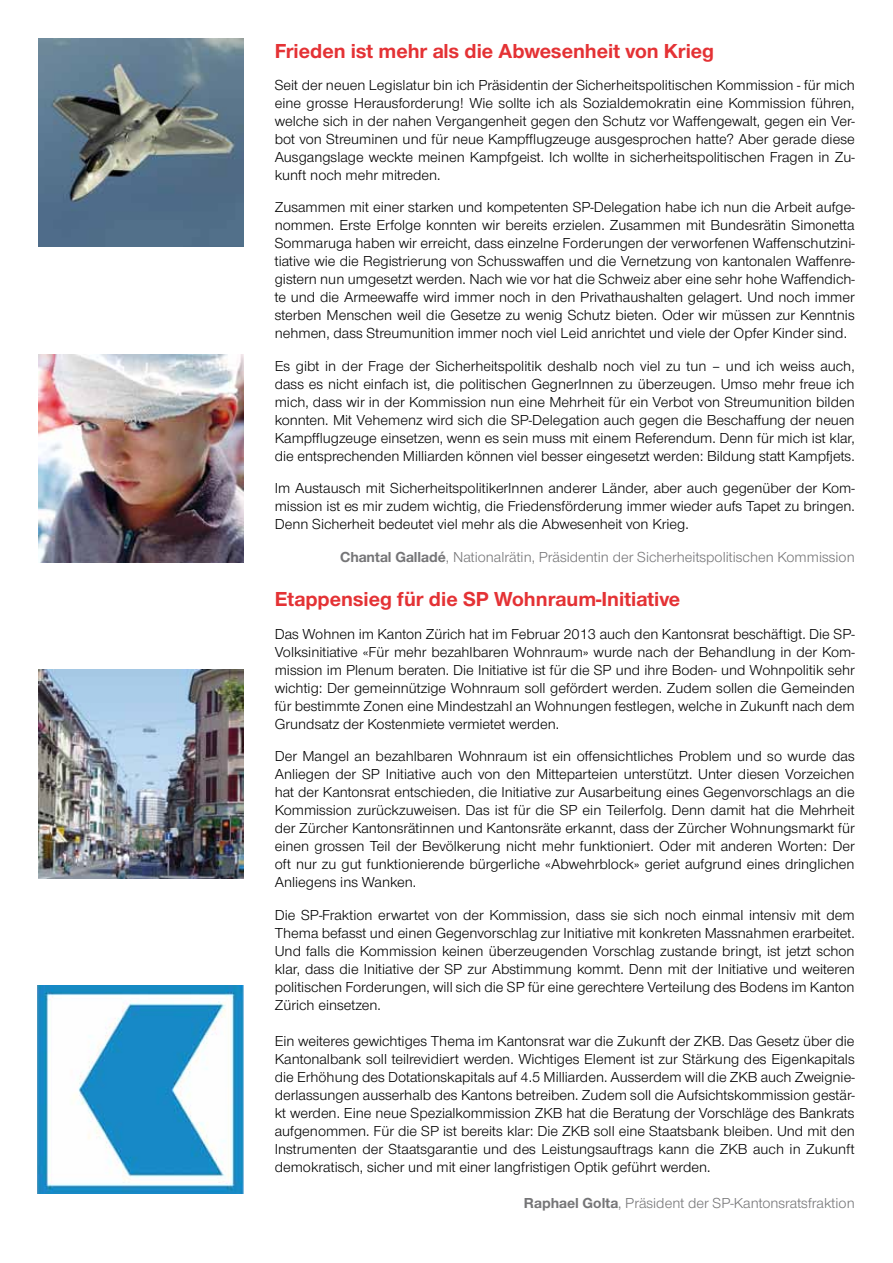
<style>
.page{position:relative;width:893px;height:1263px;background:#fff}
.page>*{position:absolute;margin:0;border:0;box-sizing:border-box;transform-origin:0 0}
.t1{font:700 21px "Nimbus San Nov";color:#e43235}
.t2{font:15px/18px "Nimbus San Nov";color:#000;text-align:justify}
.t3{font:15px "Nimbus San Nov";color:#757577}
.s1{font-weight:700}
</style>
<div class="page">
<img style="left:38px;top:354px;width:205px;height:208px">
<img style="left:38px;top:670px;width:205px;height:208px">
<img style="left:38px;top:38px;width:205px;height:209px">
<img style="left:38px;top:985px;width:205px;height:209px">
<h1 class="t1" style="left:275px;top:38px;width:441px">Frieden ist mehr als die Abwesenheit von Krieg</h1>
<p class="t2" style="left:275px;top:76px;width:581px">Seit der neuen Legislatur bin ich Präsidentin der Sicherheitspolitischen Kommission - für mich eine grosse Herausforderung! Wie sollte ich als Sozialdemokratin eine Kommission führen, welche sich in der nahen Vergangenheit gegen den Schutz vor Waffengewalt, gegen ein Ver&shy;bot von Streuminen und für neue Kampfflugzeuge ausgesprochen hatte? Aber gerade diese Ausgangslage weckte meinen Kampfgeist. Ich wollte in sicherheitspolitischen Fragen in Zu&shy;kunft noch mehr mitreden.</p>
<p class="t2" style="left:275px;top:199px;width:582px">Zusammen mit einer starken und kompetenten SP-Delegation habe ich nun die Arbeit aufge&shy;nommen. Erste Erfolge konnten wir bereits erzielen. Zusammen mit Bundesrätin Simonetta Sommaruga haben wir erreicht, dass einzelne Forderungen der verworfenen Waffenschutzini&shy;tiative wie die Registrierung von Schusswaffen und die Vernetzung von kantonalen Waffenre&shy;gistern nun umgesetzt werden. Nach wie vor hat die Schweiz aber eine sehr hohe Waffendich&shy;te und die Armeewaffe wird immer noch in den Privathaushalten gelagert. Und noch immer sterben Menschen weil die Gesetze zu wenig Schutz bieten. Oder wir müssen zur Kenntnis nehmen, dass Streumunition immer noch viel Leid anrichtet und viele der Opfer Kinder sind.</p>
<p class="t2" style="left:275px;top:357px;width:582px">Es gibt in der Frage der Sicherheitspolitik deshalb noch viel zu tun – und ich weiss auch, dass es nicht einfach ist, die politischen GegnerInnen zu überzeugen. Umso mehr freue ich mich, dass wir in der Kommission nun eine Mehrheit für ein Verbot von Streumunition bilden konnten. Mit Vehemenz wird sich die SP-Delegation auch gegen die Beschaffung der neuen Kampfflugzeuge einsetzen, wenn es sein muss mit einem Referendum. Denn für mich ist klar, die entsprechenden Milliarden können viel besser eingesetzt werden: Bildung statt Kampfjets.</p>
<p class="t2" style="left:275px;top:479px;width:581px">Im Austausch mit SicherheitspolitikerInnen anderer Länder, aber auch gegenüber der Kom&shy;mission ist es mir zudem wichtig, die Friedensförderung immer wieder aufs Tapet zu bringen.<br>Denn Sicherheit bedeutet viel mehr als die Abwesenheit von Krieg.</p>
<p class="t3" style="left:340px;top:548px;width:516px"><span class="s1">Chantal Galladé</span>, Nationalrätin, Präsidentin der Sicherheitspolitischen Kommission</p>
<h1 class="t1" style="left:275px;top:587px;width:407px">Etappensieg für die SP Wohnraum-Initiative</h1>
<p class="t2" style="left:275px;top:625px;width:581px">Das Wohnen im Kanton Zürich hat im Februar 2013 auch den Kantonsrat beschäftigt. Die SP-Volksinitiative «Für mehr bezahlbaren Wohnraum» wurde nach der Behandlung in der Kom&shy;mission im Plenum beraten. Die Initiative ist für die SP und ihre Boden- und Wohnpolitik sehr wichtig: Der gemeinnützige Wohnraum soll gefördert werden. Zudem sollen die Gemeinden für bestimmte Zonen eine Mindestzahl an Wohnungen festlegen, welche in Zukunft nach dem Grundsatz der Kostenmiete vermietet werden.</p>
<p class="t2" style="left:275px;top:747px;width:581px">Der Mangel an bezahlbaren Wohnraum ist ein offensichtliches Problem und so wurde das Anliegen der SP Initiative auch von den Mitteparteien unterstützt. Unter diesen Vorzeichen hat der Kantonsrat entschieden, die Initiative zur Ausarbeitung eines Gegenvorschlags an die Kommission zurückzuweisen. Das ist für die SP ein Teilerfolg. Denn damit hat die Mehrheit der Zürcher Kantonsrätinnen und Kantonsräte erkannt, dass der Zürcher Wohnungsmarkt für einen grossen Teil der Bevölkerung nicht mehr funktioniert. Oder mit anderen Worten: Der oft nur zu gut funktionierende bürgerliche «Abwehrblock» geriet aufgrund eines dringlichen Anliegens ins Wanken.</p>
<p class="t2" style="left:275px;top:906px;width:581px">Die SP-Fraktion erwartet von der Kommission, dass sie sich noch einmal intensiv mit dem Thema befasst und einen Gegenvorschlag zur Initiative mit konkreten Massnahmen erarbeitet.<br>Und falls die Kommission keinen überzeugenden Vorschlag zustande bringt, ist jetzt schon klar, dass die Initiative der SP zur Abstimmung kommt. Denn mit der Initiative und weiteren politischen Forderungen, will sich die SP für eine gerechtere Verteilung des Bodens im Kanton Zürich einsetzen.</p>
<p class="t2" style="left:275px;top:1032px;width:581px">Ein weiteres gewichtiges Thema im Kantonsrat war die Zukunft der ZKB. Das Gesetz über die Kantonalbank soll teilrevidiert werden. Wichtiges Element ist zur Stärkung des Eigenkapitals die Erhöhung des Dotationskapitals auf 4.5 Milliarden. Ausserdem will die ZKB auch Zweignie&shy;derlassungen ausserhalb des Kantons betreiben. Zudem soll die Aufsichtskommission gestär&shy;kt werden. Eine neue Spezialkommission ZKB hat die Beratung der Vorschläge des Bankrats aufgenommen. Für die SP ist bereits klar: Die ZKB soll eine Staatsbank bleiben. Und mit den Instrumenten der Staatsgarantie und des Leistungsauftrags kann die ZKB auch in Zukunft demokratisch, sicher und mit einer langfristigen Optik geführt werden.</p>
<p class="t3" style="left:524px;top:1194px;width:332px"><span class="s1">Raphael Golta</span>, Präsident der SP-Kantonsratsfraktion</p>
</div>
